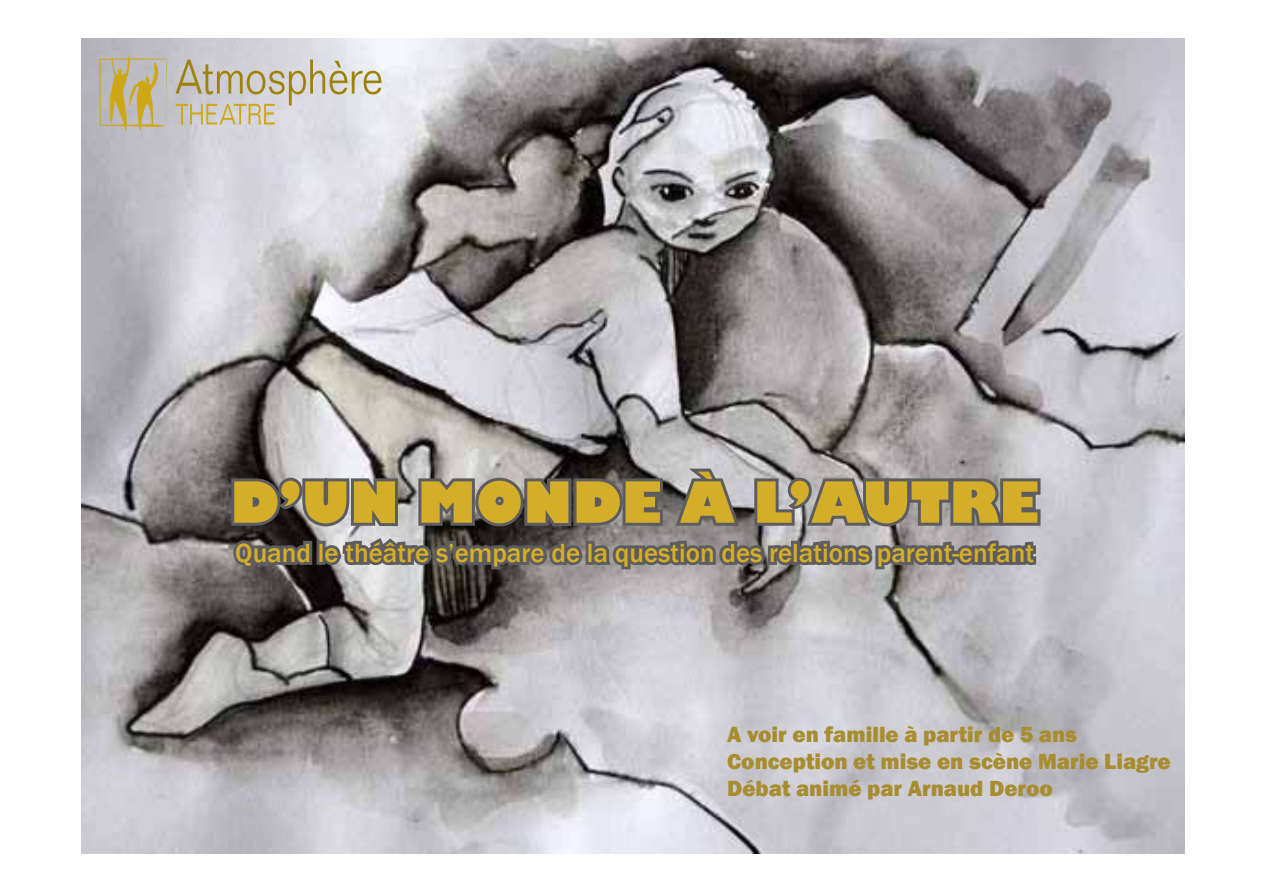
<style>
.page{position:relative;width:1263px;height:893px;background:#fff}
.page>*{position:absolute;margin:0;border:0;box-sizing:border-box;transform-origin:0 0}
.t1{font:800 55.5px "Gill Sans";color:#d5ae29}
.t2{font:500 27px "Franklin Gothic";color:#d5ae29}
.t3{font:800 22.5px/27px "Franklin Gothic";color:#a78c30}
</style>
<div class="page">
<img style="left:81px;top:38px;width:1103px;height:815px">
<svg style="left:175px;top:60px;width:207px;height:65px;background:#cfc9b7"></svg>
<svg style="left:99px;top:54px;width:69px;height:78px;background:#c1b58f"></svg>
<svg style="left:228px;top:464px;width:815px;height:127px;background:#7e7c7c"></svg>
<h1 class="t1" style="left:230px;top:467px;width:810px">D’UN MONDE À L’AUTRE</h1>
<p class="t2" style="left:235px;top:536px;width:800px">Quand le théâtre s’empare de la question des relations parent-enfant</p>
<p class="t3" style="left:727px;top:721px;width:445px">A voir en famille à partir de 5 ans<br>Conception et mise en scène Marie Liagre<br>Débat animé par Arnaud Deroo</p>
</div>
